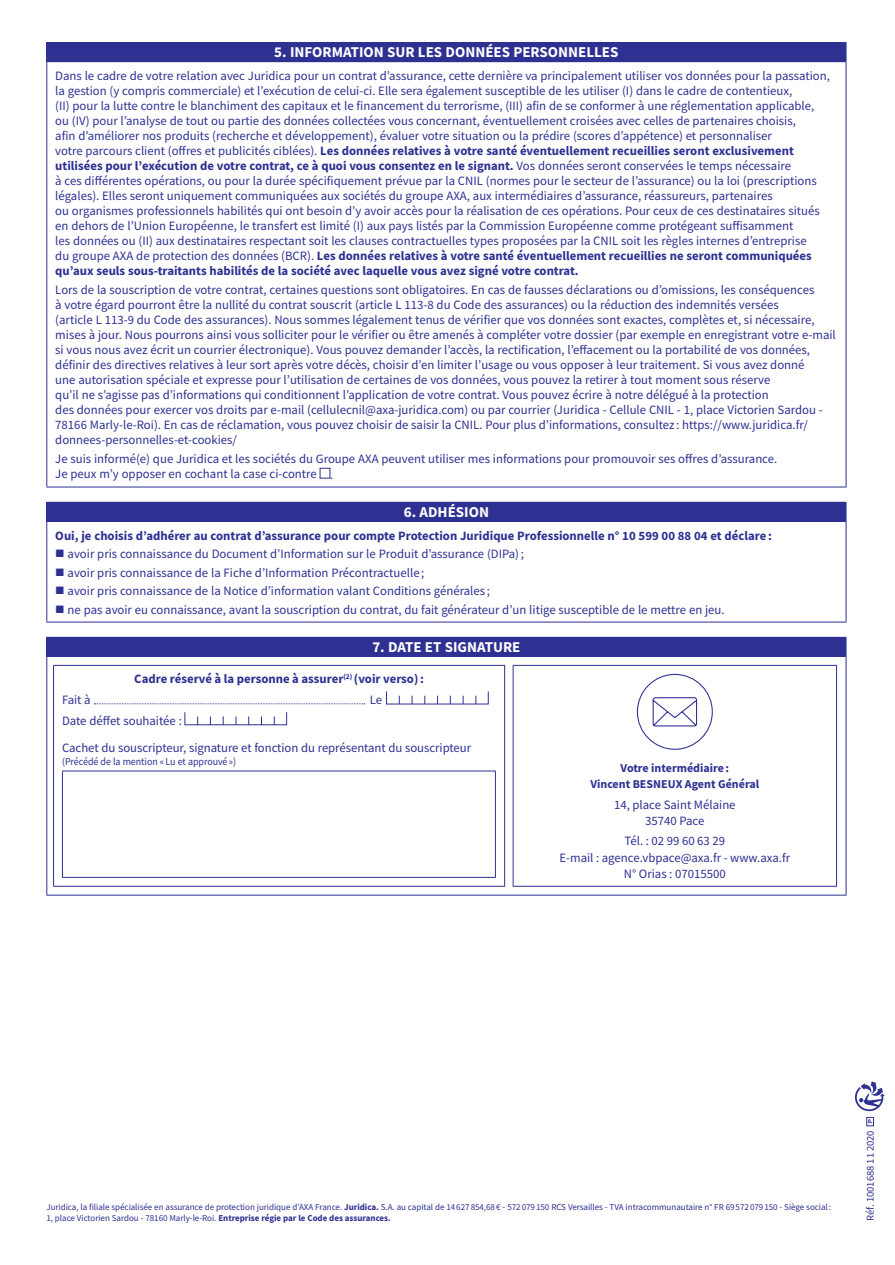
<style>
.page{position:relative;width:895px;height:1265px;background:#fff}
.page>*{position:absolute;margin:0;border:0;box-sizing:border-box;transform-origin:0 0}
.t1{font:700 15px "Source Sans Pro";color:#fff}
.t2{font:12.75px/15px "Source Sans Pro";color:#2e3092}
.t3{font:700 12.75px "Source Sans Pro";color:#2e3092}
.t4{font:700 12px/16.2px "Source Sans Pro";color:#2e3092;text-align:center}
.t5{font:10.5px "Source Sans Pro";letter-spacing:-.005em;color:#2e3092;scale:.95 1}
.t6{font:10.5px "Source Sans Pro";letter-spacing:-.005em;color:#2e3092}
.t7{font:9px/10.5px "Source Sans Pro";letter-spacing:-.005em;color:#2e3092}
.s1{font-weight:700}
</style>
<div class="page">
<svg style="left:868px;top:1119px;width:3px;height:4px"></svg>
<div style="left:866px;top:1116px;width:7px;height:9px;border:1px solid #2e3092"></div>
<svg style="left:855px;top:1081px;width:29px;height:29px"></svg>
<div style="left:47px;top:43px;width:798px;height:19px;background:#2e3092"></div>
<hr style="left:46px;top:62px;width:1px;height:424px;background:#2e3092">
<hr style="left:845px;top:62px;width:1px;height:424px;background:#2e3092">
<hr style="left:46px;top:486px;width:800px;height:1px;background:#2e3092">
<hr style="left:46px;top:42px;width:800px;height:1px;background:#2e3092">
<svg style="left:46px;top:43px;width:1px;height:18px"></svg>
<svg style="left:845px;top:43px;width:1px;height:18px"></svg>
<hr style="left:46px;top:61px;width:800px;height:1px;background:#2e3092">
<div style="left:319px;top:468px;width:11px;height:10px;border:1px solid #2e3092"></div>
<div style="left:47px;top:502px;width:798px;height:19px;background:#2e3092"></div>
<hr style="left:46px;top:521px;width:1px;height:100px;background:#2e3092">
<hr style="left:845px;top:521px;width:1px;height:100px;background:#2e3092">
<hr style="left:46px;top:621px;width:800px;height:1px;background:#2e3092">
<svg style="left:46px;top:502px;width:1px;height:19px"></svg>
<svg style="left:845px;top:502px;width:1px;height:19px"></svg>
<hr style="left:46px;top:521px;width:800px;height:1px;background:#2e3092">
<div style="left:47px;top:637px;width:798px;height:19px;background:#2e3092"></div>
<hr style="left:46px;top:656px;width:1px;height:238px;background:#2e3092">
<hr style="left:845px;top:656px;width:1px;height:238px;background:#2e3092">
<hr style="left:46px;top:894px;width:800px;height:1px;background:#2e3092">
<svg style="left:46px;top:637px;width:1px;height:19px"></svg>
<svg style="left:845px;top:637px;width:1px;height:19px"></svg>
<hr style="left:46px;top:656px;width:800px;height:1px;background:#2e3092">
<svg style="left:54px;top:666px;width:659px;height:219px"></svg>
<div style="left:504px;top:665px;width:9px;height:221px;background:#fff"></div>
<hr style="left:53px;top:665px;width:1px;height:220px;background:#2e3092">
<hr style="left:53px;top:665px;width:452px;height:1px;background:#2e3092">
<hr style="left:53px;top:885px;width:452px;height:1px;background:#2e3092">
<hr style="left:504px;top:665px;width:1px;height:220px;background:#2e3092">
<hr style="left:512px;top:665px;width:1px;height:220px;background:#2e3092">
<hr style="left:512px;top:665px;width:324px;height:1px;background:#2e3092">
<hr style="left:835px;top:665px;width:1px;height:220px;background:#2e3092">
<hr style="left:512px;top:885px;width:324px;height:1px;background:#2e3092">
<svg style="left:94px;top:703px;width:271px;height:1px"></svg>
<hr style="left:62px;top:770px;width:433px;height:1px;background:#2e3092">
<hr style="left:62px;top:771px;width:1px;height:105px;background:#2e3092">
<hr style="left:495px;top:771px;width:1px;height:105px;background:#2e3092">
<hr style="left:62px;top:876px;width:433px;height:1px;background:#2e3092">
<div style="left:636px;top:673px;width:76px;height:76px;border:1px solid #2e3092;border-radius:50%"></div>
<svg style="left:651px;top:696px;width:46px;height:31px"></svg>
<p class="t1" style="left:274px;top:42px;width:345px">5. INFORMATION SUR LES DONNÉES PERSONNELLES</p>
<p class="t2" style="left:55px;top:68px;width:775px">Dans le cadre de votre relation avec Juridica pour un contrat d’assurance, cette dernière va principalement utiliser vos données pour la passation, la gestion (y compris commerciale) et l’exécution de celui-ci. Elle sera également susceptible de les utiliser (I) dans le cadre de contentieux,<br>(II) pour la lutte contre le blanchiment des capitaux et le financement du terrorisme, (III) afin de se conformer à une réglementation applicable, ou (IV) pour l’analyse de tout ou partie des données collectées vous concernant, éventuellement croisées avec celles de partenaires choisis,<br>afin d’améliorer nos produits (recherche et développement), évaluer votre situation ou la prédire (scores d’appétence) et personnaliser<br>votre parcours client (offres et publicités ciblées). <span class="s1">Les données relatives à votre santé éventuellement recueillies seront exclusivement utilisées pour l’exécution de votre contrat, ce à quoi vous consentez en le signant.</span> Vos données seront conservées le temps nécessaire<br>à ces différentes opérations, ou pour la durée spécifiquement prévue par la CNIL (normes pour le secteur de l’assurance) ou la loi (prescriptions légales). Elles seront uniquement communiquées aux sociétés du groupe AXA, aux intermédiaires d’assurance, réassureurs, partenaires<br>ou organismes professionnels habilités qui ont besoin d’y avoir accès pour la réalisation de ces opérations. Pour ceux de ces destinataires situés en dehors de l’Union Européenne, le transfert est limité (I) aux pays listés par la Commission Européenne comme protégeant suffisamment<br>les données ou (II) aux destinataires respectant soit les clauses contractuelles types proposées par la CNIL soit les règles internes d’entreprise<br>du groupe AXA de protection des données (BCR). <span class="s1">Les données relatives à votre santé éventuellement recueillies ne seront communiquées qu’aux seuls sous-traitants habilités de la société avec laquelle vous avez signé votre contrat.</span></p>
<p class="t2" style="left:55px;top:282px;width:781px">Lors de la souscription de votre contrat, certaines questions sont obligatoires. En cas de fausses déclarations ou d’omissions, les conséquences<br>à votre égard pourront être la nullité du contrat souscrit (article L 113-8 du Code des assurances) ou la réduction des indemnités versées<br>(article L 113-9 du Code des assurances). Nous sommes légalement tenus de vérifier que vos données sont exactes, complètes et, si nécessaire, mises à jour. Nous pourrons ainsi vous solliciter pour le vérifier ou être amenés à compléter votre dossier (par exemple en enregistrant votre e-mail si vous nous avez écrit un courrier électronique). Vous pouvez demander l’accès, la rectification, l’effacement ou la portabilité de vos données, définir des directives relatives à leur sort après votre décès, choisir d’en limiter l’usage ou vous opposer à leur traitement. Si vous avez donné<br>une autorisation spéciale et expresse pour l’utilisation de certaines de vos données, vous pouvez la retirer à tout moment sous réserve<br>qu’il ne s’agisse pas d’informations qui conditionnent l’application de votre contrat. Vous pouvez écrire à notre délégué à la protection<br>des données pour exercer vos droits par e-mail (cellulecnil@axa-juridica.com) ou par courrier (Juridica - Cellule CNIL - 1, place Victorien Sardou - 78166 Marly-le-Roi). En cas de réclamation, vous pouvez choisir de saisir la CNIL. Pour plus d’informations, consultez : https://www.juridica.fr/ donnees-personnelles-et-cookies/</p>
<p class="t2" style="left:55px;top:451px;width:723px">Je suis informé(e) que Juridica et les sociétés du Groupe AXA peuvent utiliser mes informations pour promouvoir ses offres d’assurance.<br>Je peux m’y opposer en cochant la case ci-contre .</p>
<p class="t1" style="left:403px;top:501px;width:87px">6. ADHÉSION</p>
<p class="t3" style="left:55px;top:526px;width:717px">Oui, je choisis d’adhérer au contrat d’assurance pour compte Protection Juridique Professionnelle n° 10 599 00 88 04 et déclare:</p>
<p class="t2" style="left:55px;top:546px;width:470px">■ avoir pris connaissance du Document d’Information sur le Produit d’assurance (DIPa);</p>
<p class="t2" style="left:55px;top:564px;width:370px">■ avoir pris connaissance de la Fiche d’Information Précontractuelle ;</p>
<p class="t2" style="left:55px;top:583px;width:436px">■ avoir pris connaissance de la Notice d’information valant Conditions générales ;</p>
<p class="t2" style="left:55px;top:601px;width:670px">■ ne pas avoir eu connaissance, avant la souscription du contrat, du fait générateur d’un litige susceptible de le mettre en jeu.</p>
<p class="t1" style="left:372px;top:636px;width:149px">7. DATE ET SIGNATURE</p>
<p class="t3" style="left:134px;top:670px;width:291px">Cadre réservé à la personne à assurer<sup>(2)</sup> (voir verso):</p>
<p class="t2" style="left:62px;top:692px;width:30px">Fait à</p>
<p class="t2" style="left:370px;top:692px;width:14px">Le</p>
<p class="t2" style="left:62px;top:707px;width:410px;line-height:27px">Date déffet souhaitée :<br>Cachet du souscripteur, signature et fonction du représentant du souscripteur</p>
<p class="t5" style="left:62px;top:754px;width:185px">(Précédé de la mention « Lu et approuvé »)</p>
<p class="t4" style="left:590px;top:760px;width:170px">Votre intermédiaire:<br>Vincent BESNEUX Agent Général</p>
<p class="t2" style="left:614px;top:796px;width:123px;line-height:16.2px;text-align:center">14, place Saint Mélaine<br>35740 Pace</p>
<p class="t2" style="left:559px;top:833px;width:232px;line-height:16.2px;text-align:center">Tél. : 02 99 60 63 29<br>E-mail : agence.vbpace@axa.fr - www.axa.fr<br>N° Orias : 07015500</p>
<p class="t7" style="left:46px;top:1201px;width:786px">Juridica, la filiale spécialisée en assurance de protection juridique d’AXA France. <span class="s1">Juridica.</span> S.A. au capital de 14627854,68 € - 572079150 RCS Versailles - TVA intracommunautaire n° FR 69572079150 - Siège social:<br>1, place Victorien Sardou - 78160 Marly-le-Roi. <span class="s1">Entreprise régie par le Code des assurances.</span></p>
<p class="t6" style="left:863px;top:1220px;width:92px;rotate:-90deg">Réf. 1001688 11 2020</p>
</div>
